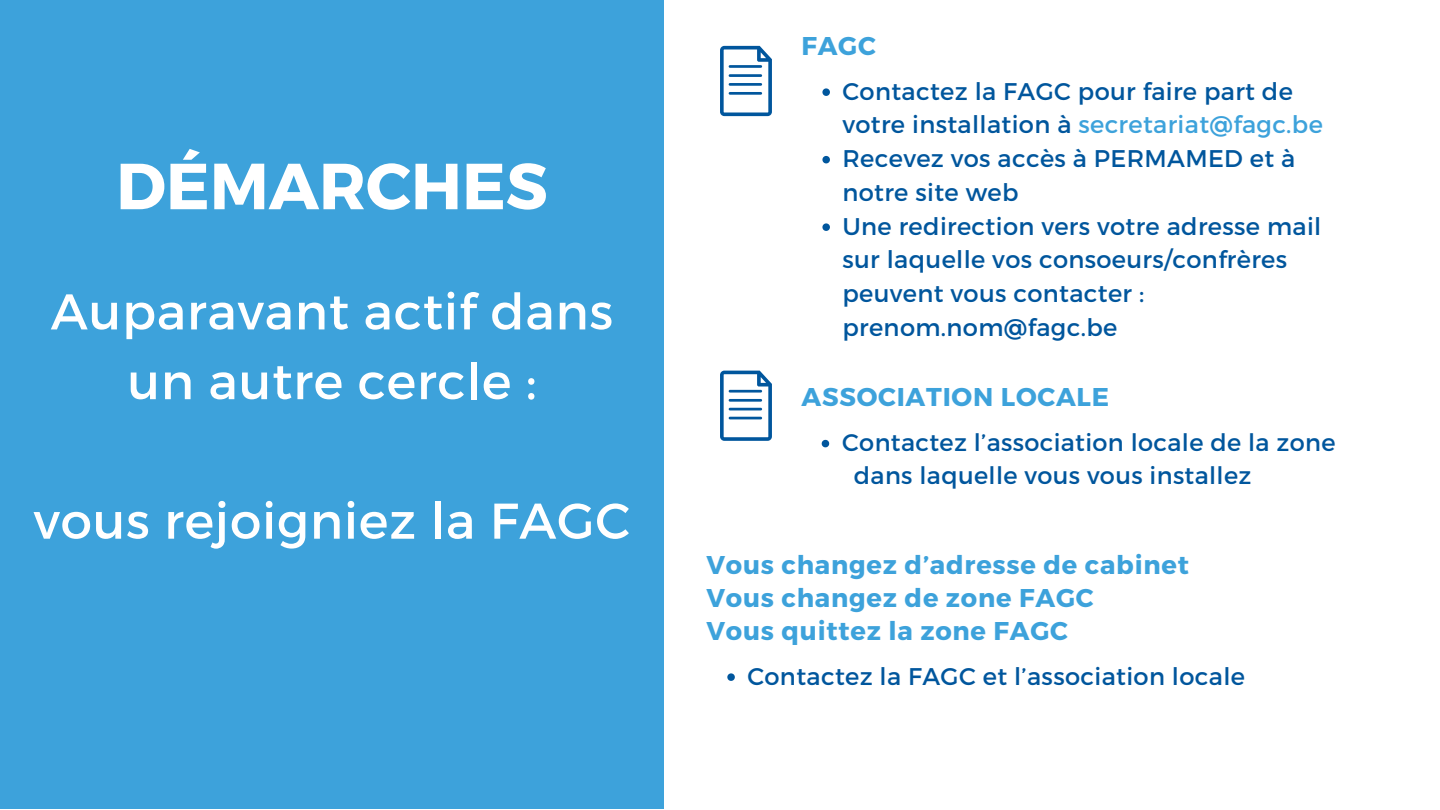
<style>
.page{position:relative;width:1440px;height:810px;background:#fff}
.page>*{position:absolute;margin:0;border:0;box-sizing:border-box;transform-origin:0 0}
.t1{font:700 65px "Montserrat";color:#fff}
.t2{font:50.1px/69.8px "Montserrat";letter-spacing:.015em;color:#fff;text-align:center}
.t3{font:700 25.7px/33px "Montserrat";letter-spacing:.03em;color:#3da2db}
.t4{font:24.1px/33.7px "Montserrat";letter-spacing:.015em;color:#00569d}
.t5{font:24px "Montserrat";letter-spacing:.015em;color:#00569d}
.s1{color:#3da2db}
</style>
<div class="page">
<div style="left:0;top:0;width:664px;height:809px;background:#3da2db"></div>
<svg style="left:720px;top:46px;width:52px;height:70px"></svg>
<svg style="left:720px;top:371px;width:52px;height:70px"></svg>
<svg style="left:822px;top:88px;width:8px;height:8px"></svg>
<svg style="left:822px;top:156px;width:8px;height:7px"></svg>
<svg style="left:822px;top:223px;width:8px;height:8px"></svg>
<svg style="left:822px;top:440px;width:7px;height:7px"></svg>
<svg style="left:727px;top:673px;width:8px;height:8px"></svg>
<h2 class="t1" style="left:116px;top:144px;width:433px">DÉMARCHES</h2>
<h3 class="t2" style="left:51px;top:274px;width:564px">Auparavant actif dans un autre cercle :</h3>
<p class="t2" style="left:33px;top:483px;width:598px">vous rejoigniez la FAGC</p>
<h2 class="t3" style="left:801px;top:28px;width:76px">FAGC</h2>
<p class="t4" style="left:842px;top:73px;width:482px">Contactez la FAGC pour faire part de votre installation à <span class="s1">secretariat@fagc.be</span></p>
<h4 class="t4" style="left:842px;top:141px;width:454px">Recevez vos accès à PERMAMED et à notre site web</h4>
<p class="t4" style="left:842px;top:208px;width:480px">Une redirection vers votre adresse mail sur laquelle vos consoeurs/confrères peuvent vous contacter : prenom.nom@fagc.be</p>
<p class="t3" style="left:801px;top:379px;width:309px">ASSOCIATION LOCALE</p>
<p class="t5" style="left:842px;top:427px;width:495px">Contactez l’association locale de la zone</p>
<p class="t5" style="left:854px;top:460px;width:399px">dans laquelle vous vous installez</p>
<h4 class="t3" style="left:706px;top:547px;width:484px">Vous changez d’adresse de cabinet<br>Vous changez de zone FAGC<br>Vous quittez la zone FAGC</h4>
<p class="t4" style="left:747px;top:658px;width:499px">Contactez la FAGC et l’association locale</p>
</div>
